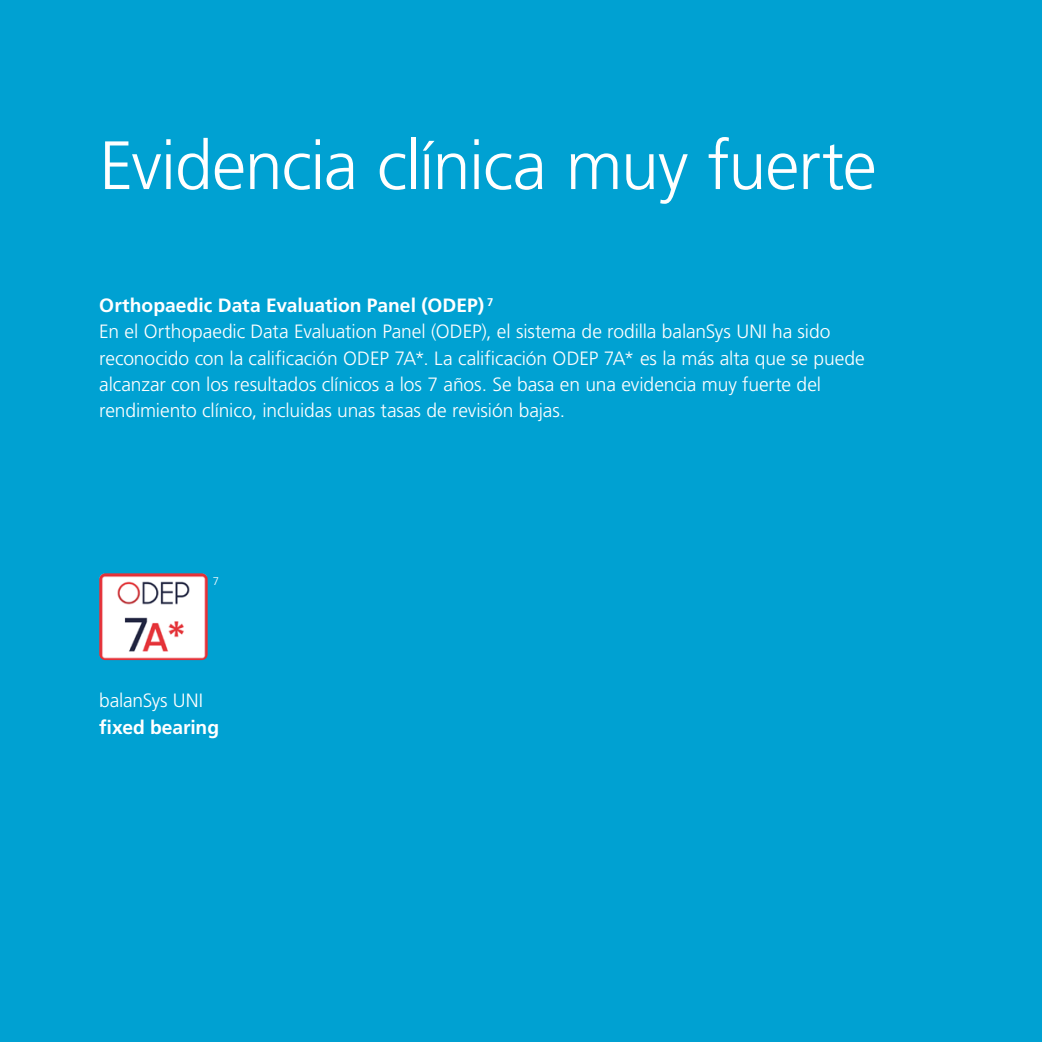
<style>
.page{position:relative;width:1042px;height:1042px;background:#00a1d2}
.page>*{position:absolute;margin:0;border:0;box-sizing:border-box;transform-origin:0 0}
.t1{font:300 68.25px "Frutiger LT Pro";letter-spacing:-.02em;color:#fff}
.t2{font:300 19.25px/26.2px "Frutiger LT Pro";letter-spacing:-.005em;color:#fff}
.t3{font:700 19.25px "Frutiger LT Pro";letter-spacing:-.005em;color:#fff}
.t4{font:300 11.2px "Frutiger LT Pro";color:#fff}
.s1{font-weight:700}
</style>
<div class="page">
<img style="left:99px;top:573px;width:109px;height:87px">
<h1 class="t1" style="left:99px;top:126px;width:779px">Evidencia clínica muy fuerte</h1>
<p class="t2" style="left:99px;top:292px;width:767px"><span class="s1">Orthopaedic Data Evaluation Panel (ODEP)</span> <sup>7<br></sup>En el Orthopaedic Data Evaluation Panel (ODEP), el sistema de rodilla balanSys UNI ha sido reconocido con la calificación ODEP 7A*. La calificación ODEP 7A* es la más alta que se puede alcanzar con los resultados clínicos a los 7 años. Se basa en una evidencia muy fuerte del rendimiento clínico, incluidas unas tasas de revisión bajas.</p>
<p class="t4" style="left:213px;top:574px;width:8px">7</p>
<p class="t2" style="left:99px;top:688px;width:105px">balanSys UNI</p>
<p class="t3" style="left:99px;top:715px;width:121px">fixed bearing</p>
</div>
